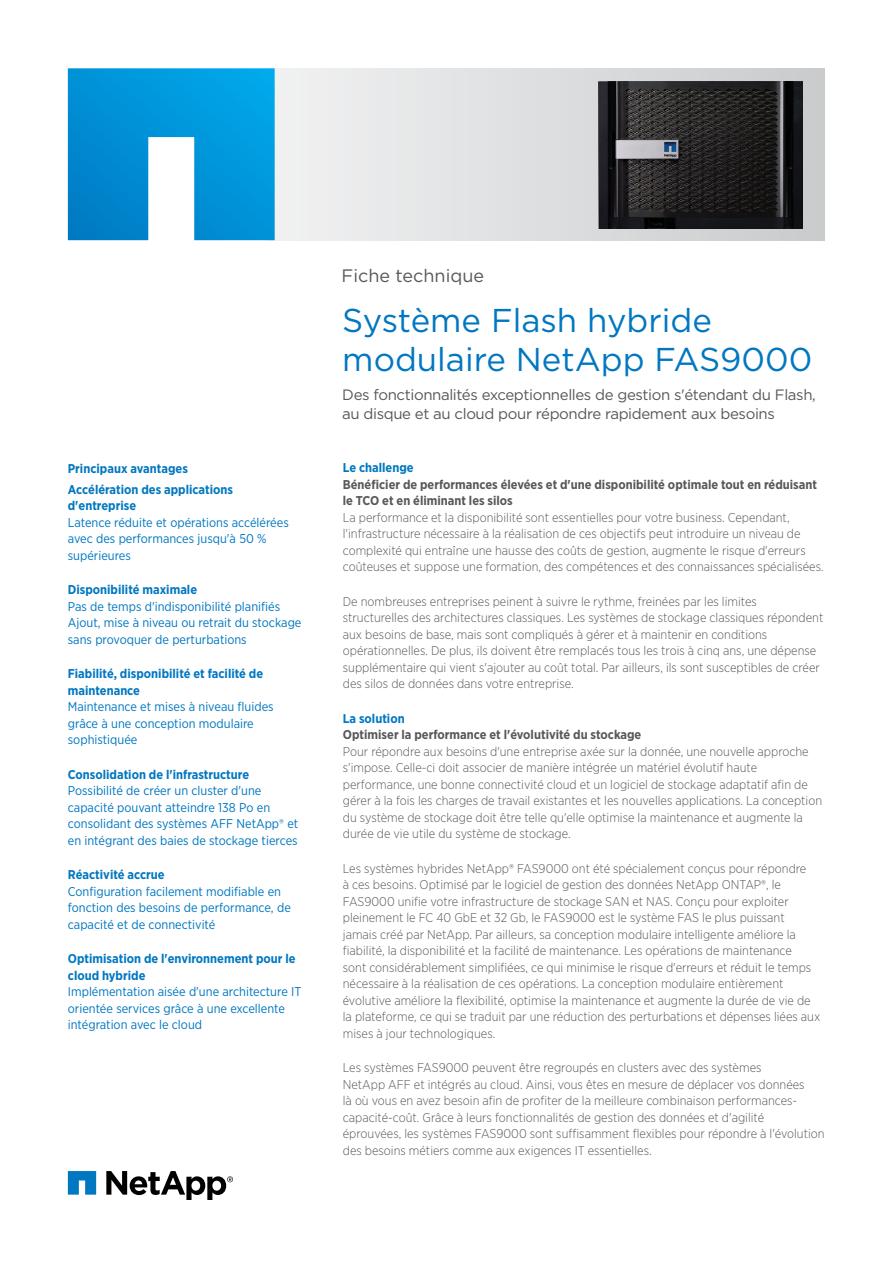
<style>
.page{position:relative;width:893px;height:1263px;background:#fff}
.page>*{position:absolute;margin:0;border:0;box-sizing:border-box;transform-origin:0 0}
.t1{font:33px/39px "Gotham";color:#0077c1}
.t2{font:18px "Gotham";color:#58585b}
.t3{font:15px/19.5px "Gotham";letter-spacing:-.025em;color:#58585b}
.t4{font:300 12.75px/16.5px "Gotham Narrow";color:#58585b}
.t5{font:12.75px/16.5px "Gotham Narrow";color:#0077c1}
.t6{font:700 12.75px/16.5px "Gotham Narrow";color:#0077c1}
.t7{font:700 12.75px/16.5px "Gotham Narrow";color:#58585b}
</style>
<div class="page">
<svg style="left:275px;top:68px;width:550px;height:172px;background:#e1e2e3"></svg>
<svg style="left:68px;top:68px;width:207px;height:172px;background:#22a1dc"></svg>
<svg style="left:68px;top:1171px;width:28px;height:23px"></svg>
<svg style="left:106px;top:1171px;width:127px;height:29px"></svg>
<img style="left:599px;top:81px;width:204px;height:147px">
<p class="t6" style="left:68px;top:458px;width:167px;line-height:21px">Principaux avantages<br>Accélération des applications</p>
<p class="t6" style="left:68px;top:497px;width:70px">d'entreprise</p>
<p class="t5" style="left:68px;top:514px;width:222px">Latence réduite et opérations accélérées avec des performances jusqu'à 50 % supérieures</p>
<p class="t6" style="left:68px;top:581px;width:131px">Disponibilité maximale</p>
<p class="t5" style="left:68px;top:598px;width:235px">Pas de temps d'indisponibilité planifiés<br>Ajout, mise à niveau ou retrait du stockage sans provoquer de perturbations</p>
<p class="t6" style="left:68px;top:665px;width:197px">Fiabilité, disponibilité et facilité de maintenance</p>
<p class="t5" style="left:68px;top:698px;width:207px">Maintenance et mises à niveau fluides grâce à une conception modulaire sophistiquée</p>
<p class="t6" style="left:68px;top:766px;width:183px">Consolidation de l'infrastructure</p>
<p class="t5" style="left:68px;top:782px;width:232px">Possibilité de créer un cluster d'une capacité pouvant atteindre 138 Po en consolidant des systèmes AFF NetApp® et en intégrant des baies de stockage tierces</p>
<p class="t6" style="left:68px;top:866px;width:98px">Réactivité accrue</p>
<p class="t5" style="left:68px;top:883px;width:224px">Configuration facilement modifiable en fonction des besoins de performance, de capacité et de connectivité</p>
<p class="t6" style="left:68px;top:950px;width:229px">Optimisation de l'environnement pour le cloud hybride</p>
<p class="t5" style="left:68px;top:983px;width:235px">Implémentation aisée d'une architecture IT orientée services grâce à une excellente intégration avec le cloud</p>
<h2 class="t2" style="left:342px;top:264px;width:144px">Fiche technique</h2>
<h1 class="t1" style="left:342px;top:300px;width:472px">Système Flash hybride modulaire NetApp FAS9000</h1>
<p class="t3" style="left:342px;top:384px;width:475px">Des fonctionnalités exceptionnelles de gestion s'étendant du Flash, au disque et au cloud pour répondre rapidement aux besoins</p>
<p class="t6" style="left:343px;top:459px;width:72px">Le challenge</p>
<p class="t7" style="left:343px;top:476px;width:476px">Bénéficier de performances élevées et d'une disponibilité optimale tout en réduisant le TCO et en éliminant les silos</p>
<p class="t4" style="left:343px;top:509px;width:482px">La performance et la disponibilité sont essentielles pour votre business. Cependant, l'infrastructure nécessaire à la réalisation de ces objectifs peut introduire un niveau de complexité qui entraîne une hausse des coûts de gestion, augmente le risque d'erreurs coûteuses et suppose une formation, des compétences et des connaissances spécialisées.</p>
<p class="t4" style="left:343px;top:593px;width:482px">De nombreuses entreprises peinent à suivre le rythme, freinées par les limites structurelles des architectures classiques. Les systèmes de stockage classiques répondent aux besoins de base, mais sont compliqués à gérer et à maintenir en conditions opérationnelles. De plus, ils doivent être remplacés tous les trois à cinq ans, une dépense supplémentaire qui vient s'ajouter au coût total. Par ailleurs, ils sont susceptibles de créer des silos de données dans votre entreprise.</p>
<p class="t6" style="left:343px;top:710px;width:63px">La solution</p>
<p class="t7" style="left:343px;top:726px;width:300px">Optimiser la performance et l'évolutivité du stockage</p>
<p class="t4" style="left:343px;top:743px;width:481px">Pour répondre aux besoins d'une entreprise axée sur la donnée, une nouvelle approche s'impose. Celle-ci doit associer de manière intégrée un matériel évolutif haute performance, une bonne connectivité cloud et un logiciel de stockage adaptatif afin de gérer à la fois les charges de travail existantes et les nouvelles applications. La conception du système de stockage doit être telle qu'elle optimise la maintenance et augmente la durée de vie utile du système de stockage.</p>
<p class="t4" style="left:343px;top:860px;width:479px">Les systèmes hybrides NetApp® FAS9000 ont été spécialement conçus pour répondre<br>à ces besoins. Optimisé par le logiciel de gestion des données NetApp ONTAP®, le FAS9000 unifie votre infrastructure de stockage SAN et NAS. Conçu pour exploiter pleinement le FC 40 GbE et 32 Gb, le FAS9000 est le système FAS le plus puissant jamais créé par NetApp. Par ailleurs, sa conception modulaire intelligente améliore la fiabilité, la disponibilité et la facilité de maintenance. Les opérations de maintenance<br>sont considérablement simplifiées, ce qui minimise le risque d'erreurs et réduit le temps nécessaire à la réalisation de ces opérations. La conception modulaire entièrement évolutive améliore la flexibilité, optimise la maintenance et augmente la durée de vie de la plateforme, ce qui se traduit par une réduction des perturbations et dépenses liées aux mises à jour technologiques.</p>
<p class="t4" style="left:343px;top:1059px;width:483px">Les systèmes FAS9000 peuvent être regroupés en clusters avec des systèmes<br>NetApp AFF et intégrés au cloud. Ainsi, vous êtes en mesure de déplacer vos données<br>là où vous en avez besoin afin de profiter de la meilleure combinaison performances&shy;capacité-coût. Grâce à leurs fonctionnalités de gestion des données et d'agilité éprouvées, les systèmes FAS9000 sont suffisamment flexibles pour répondre à l'évolution des besoins métiers comme aux exigences IT essentielles.</p>
</div>
